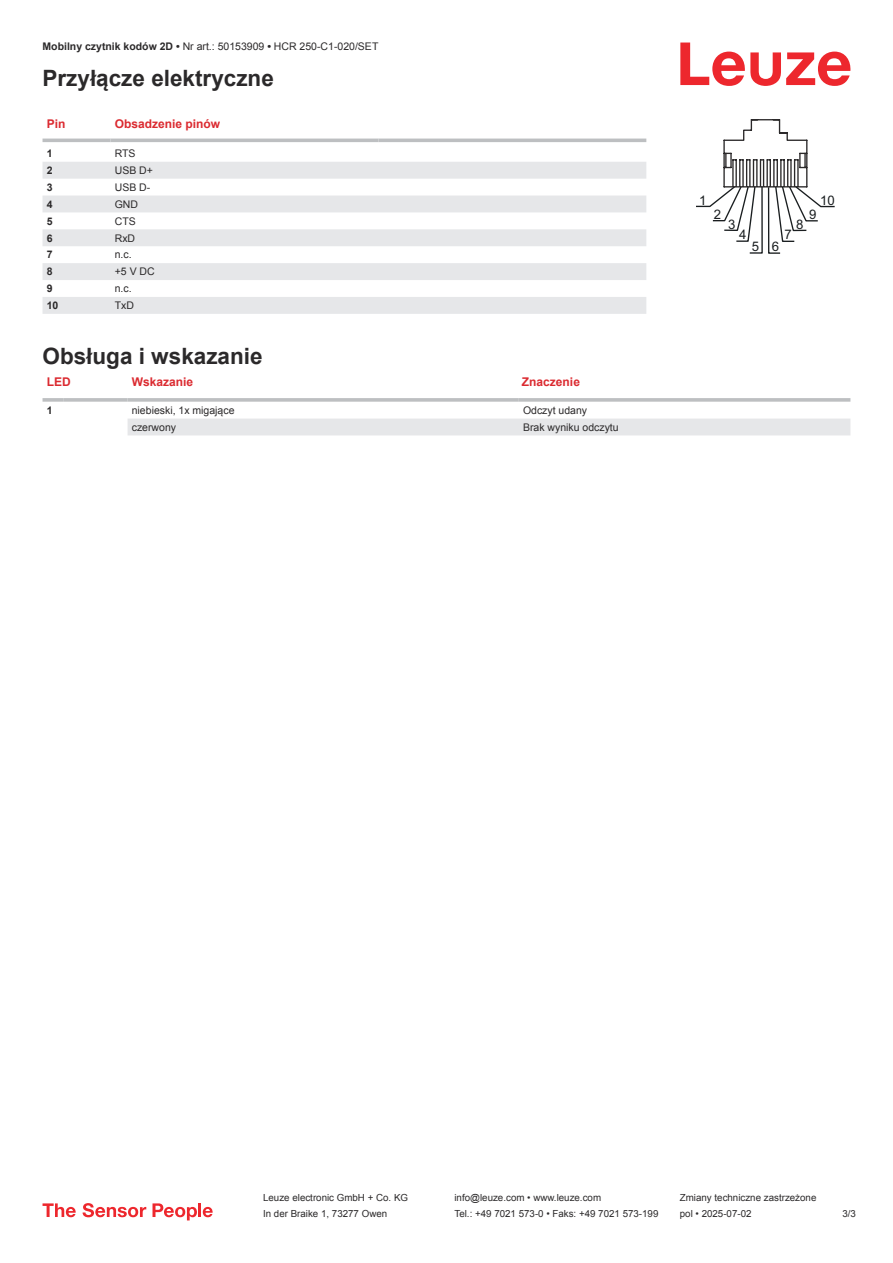
<style>
.page{position:relative;width:893px;height:1263px;background:#fff}
.page>*{position:absolute;margin:0;border:0;box-sizing:border-box;transform-origin:0 0}
.t1{font:700 22.5px "Arial";color:#2b292a}
.t2{font:13.2px "Arial";color:#1a1e20}
.t3{font:700 12px "Arial";color:#db2a30}
.t4{font:10.5px "Arial";color:#2b292a}
.t5{font:700 10.5px "Arial";color:#2b292a}
.t6{font:9.75px "Arial";color:#2b292a}
.s1{font-weight:700}
</style>
<div class="page">
<svg style="left:680px;top:43px;width:170px;height:43px"></svg>
<svg style="left:43px;top:138px;width:603px;height:1px"></svg>
<svg style="left:43px;top:162px;width:603px;height:152px;fill:#e6e7e9"></svg>
<hr style="left:43px;top:139px;width:68px;height:3px;background:#bdbfc1">
<hr style="left:111px;top:139px;width:267px;height:3px;background:#bdbfc1">
<hr style="left:378px;top:139px;width:268px;height:3px;background:#bdbfc1">
<svg style="left:127px;top:418px;width:723px;height:17px"></svg>
<div style="left:128px;top:419px;width:722px;height:16px;background:#e6e7e9"></div>
<svg style="left:43px;top:398px;width:21px;height:4px"></svg>
<svg style="left:64px;top:398px;width:64px;height:4px"></svg>
<svg style="left:128px;top:398px;width:391px;height:4px;fill:#c3c5c7"></svg>
<svg style="left:519px;top:398px;width:331px;height:4px"></svg>
<svg style="left:696px;top:119px;width:139px;height:135px"></svg>
<svg style="left:43px;top:1203px;width:33px;height:14px"></svg>
<svg style="left:83px;top:1203px;width:63px;height:14px"></svg>
<svg style="left:153px;top:1203px;width:44px;height:17px"></svg>
<hr style="left:198px;top:1203px;width:3px;height:14px;background:#ed272d">
<svg style="left:203px;top:1207px;width:10px;height:10px"></svg>
<p class="t4" style="left:43px;top:40px;width:337px"><span class="s1">Mobilny czytnik kodów 2D •</span> Nr art.: 50153909 <span class="s1">•</span> HCR 250-C1-020/SET</p>
<h1 class="t1" style="left:43px;top:63px;width:233px">Przyłącze elektryczne</h1>
<p class="t3" style="left:47px;top:115px;width:20px">Pin</p>
<p class="t3" style="left:115px;top:119px;width:107px">Obsadzenie pinów</p>
<p class="t5" style="left:47px;top:146px;width:7px">1</p>
<p class="t4" style="left:115px;top:147px;width:22px">RTS</p>
<p class="t5" style="left:47px;top:166px;width:7px">2</p>
<p class="t4" style="left:115px;top:163px;width:40px">USB D+</p>
<p class="t5" style="left:47px;top:183px;width:7px">3</p>
<p class="t4" style="left:115px;top:180px;width:37px">USB D-</p>
<p class="t5" style="left:47px;top:197px;width:7px">4</p>
<p class="t4" style="left:115px;top:197px;width:25px">GND</p>
<p class="t5" style="left:47px;top:217px;width:7px">5</p>
<p class="t4" style="left:115px;top:215px;width:22px">CTS</p>
<p class="t5" style="left:47px;top:234px;width:7px">6</p>
<p class="t4" style="left:115px;top:232px;width:22px">RxD</p>
<p class="t5" style="left:47px;top:251px;width:7px">7</p>
<p class="t4" style="left:115px;top:249px;width:18px">n.c.</p>
<p class="t5" style="left:47px;top:268px;width:7px">8</p>
<p class="t4" style="left:115px;top:264px;width:41px">+5 V DC</p>
<p class="t5" style="left:47px;top:285px;width:7px">9</p>
<p class="t4" style="left:115px;top:282px;width:18px">n.c.</p>
<p class="t5" style="left:47px;top:298px;width:13px">10</p>
<p class="t4" style="left:115px;top:299px;width:21px">TxD</p>
<h1 class="t1" style="left:43px;top:340px;width:222px">Obsługa i wskazanie</h1>
<p class="t3" style="left:47px;top:377px;width:25px">LED</p>
<p class="t3" style="left:132px;top:377px;width:63px">Wskazanie</p>
<p class="t3" style="left:522px;top:377px;width:60px">Znaczenie</p>
<p class="t5" style="left:47px;top:403px;width:7px">1</p>
<p class="t4" style="left:132px;top:403px;width:104px">niebieski, 1x migające</p>
<p class="t4" style="left:523px;top:403px;width:66px">Odczyt udany</p>
<p class="t4" style="left:132px;top:420px;width:46px">czerwony</p>
<p class="t4" style="left:523px;top:420px;width:97px">Brak wyniku odczytu</p>
<h2 class="t2" style="left:699px;top:193px;width:9px">1</h2>
<h2 class="t2" style="left:714px;top:207px;width:9px">2</h2>
<h2 class="t2" style="left:728px;top:216px;width:9px">3</h2>
<h2 class="t2" style="left:739px;top:227px;width:9px">4</h2>
<h2 class="t2" style="left:752px;top:238px;width:9px">5</h2>
<h2 class="t2" style="left:820px;top:193px;width:16px">10</h2>
<h2 class="t2" style="left:809px;top:207px;width:9px">9</h2>
<h2 class="t2" style="left:796px;top:217px;width:9px">8</h2>
<h2 class="t2" style="left:784px;top:227px;width:9px">7</h2>
<h2 class="t2" style="left:772px;top:238px;width:9px">6</h2>
<p class="t6" style="left:263px;top:1191px;width:146px">Leuze electronic GmbH + Co. KG</p>
<p class="t6" style="left:454px;top:1191px;width:148px">info@leuze.com • www.leuze.com</p>
<p class="t6" style="left:680px;top:1191px;width:138px">Zmiany techniczne zastrzeżone</p>
<p class="t6" style="left:263px;top:1207px;width:126px">In der Braike 1, 73277 Owen</p>
<p class="t6" style="left:454px;top:1207px;width:205px">Tel.: +49 7021 573-0 • Faks: +49 7021 573-199</p>
<p class="t6" style="left:680px;top:1207px;width:73px">pol • 2025-07-02</p>
<p class="t6" style="left:842px;top:1208px;width:15px">3 /3</p>
</div>
